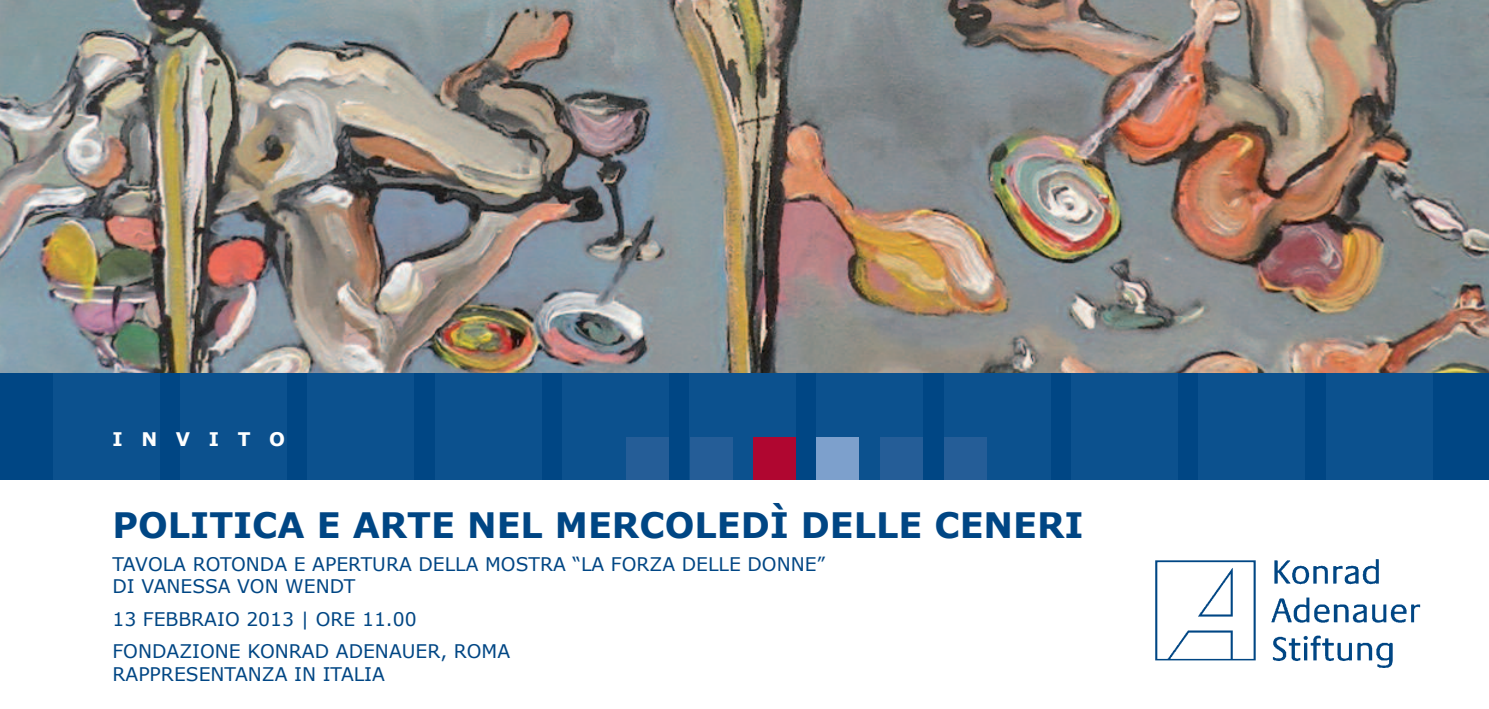
<style>
.page{position:relative;width:1489px;height:709px;background:#fff}
.page>*{position:absolute;margin:0;border:0;box-sizing:border-box;transform-origin:0 0}
.t1{font:700 35px "Verdana";color:#004684}
.t2{font:18.75px/22.5px "Verdana";color:#004684}
.t3{font:700 18.75px "Verdana";letter-spacing:.995em;color:#fff}
</style>
<div class="page">
<img style="left:0;top:0;width:1488px;height:373px">
<div style="left:0;top:373px;width:1488px;height:107px;background:#004684"></div>
<img style="left:1155px;top:559px;width:266px;height:109px">
<div style="left:53px;top:373px;width:106px;height:107px;background:#0c518e"></div>
<div style="left:180px;top:373px;width:107px;height:107px;background:#0c518e"></div>
<div style="left:308px;top:373px;width:106px;height:107px;background:#0c518e"></div>
<div style="left:435px;top:373px;width:106px;height:107px;background:#0c518e"></div>
<div style="left:562px;top:373px;width:106px;height:107px;background:#0c518e"></div>
<div style="left:689px;top:373px;width:106px;height:107px;background:#0c518e"></div>
<div style="left:816px;top:373px;width:107px;height:107px;background:#0c518e"></div>
<div style="left:944px;top:373px;width:106px;height:107px;background:#0c518e"></div>
<div style="left:1071px;top:373px;width:106px;height:107px;background:#0c518e"></div>
<div style="left:1198px;top:373px;width:106px;height:107px;background:#0c518e"></div>
<div style="left:1325px;top:373px;width:106px;height:107px;background:#0c518e"></div>
<div style="left:753px;top:437px;width:42px;height:43px;background:#b00630"></div>
<div style="left:816px;top:437px;width:43px;height:43px;background:#7da0cc"></div>
<div style="left:880px;top:437px;width:43px;height:43px;background:#255d97"></div>
<div style="left:944px;top:437px;width:42px;height:43px;background:#255d97"></div>
<div style="left:690px;top:437px;width:42px;height:43px;background:#255d97"></div>
<div style="left:626px;top:437px;width:42px;height:43px;background:#255d97"></div>
<p class="t3" style="left:112px;top:427px;width:174px">INVITO</p>
<h1 class="t1" style="left:112px;top:503px;width:972px">POLITICA E ARTE NEL MERCOLEDÌ DELLE CENERI</h1>
<p class="t2" style="left:112px;top:552px;width:714px">TAVOLA ROTONDA E APERTURA DELLA MOSTRA “LA FORZA DELLE DONNE”<br>DI VANESSA VON WENDT</p>
<p class="t2" style="left:112px;top:602px;width:399px;line-height:32.5px">13 FEBBRAIO 2013 | ORE 11.00<br>FONDAZIONE KONRAD ADENAUER, ROMA</p>
<p class="t2" style="left:112px;top:662px;width:274px">RAPPRESENTANZA IN ITALIA</p>
</div>
